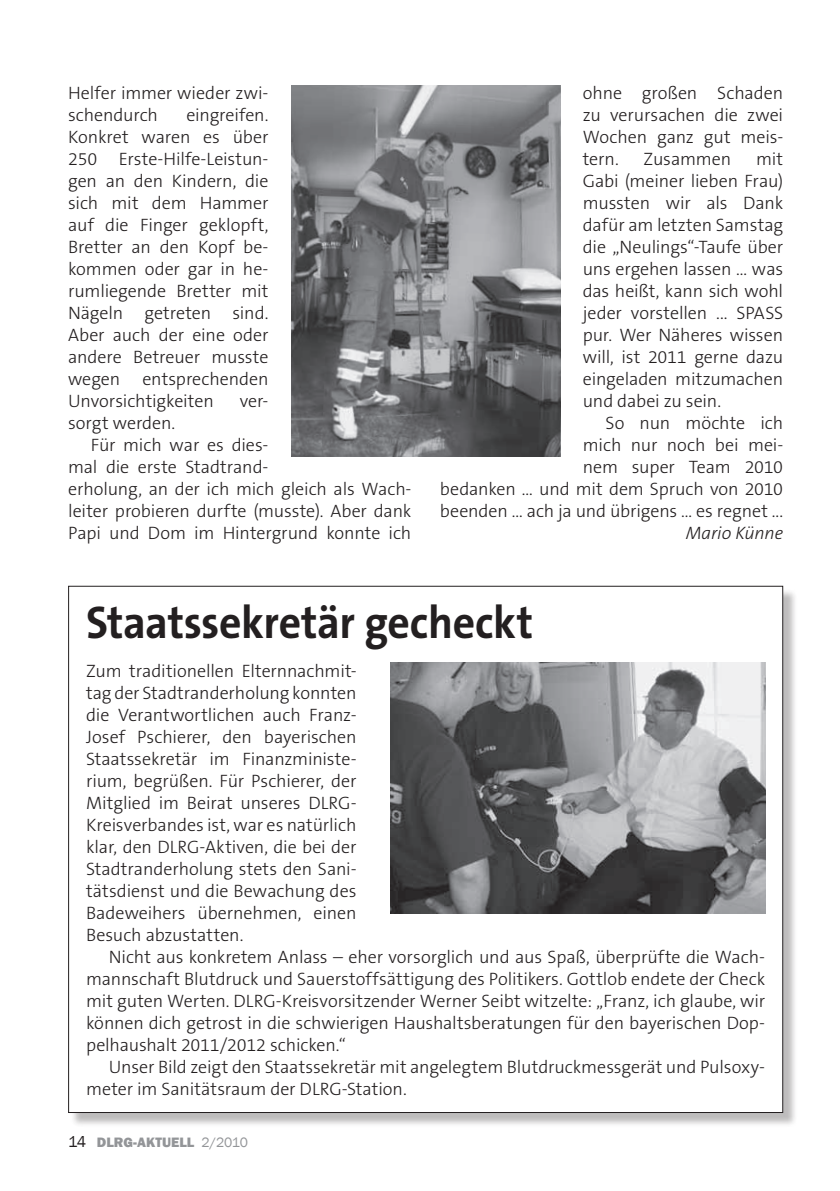
<style>
.page{position:relative;width:840px;height:1191px;background:#fff}
.page>*{position:absolute;margin:0;border:0;box-sizing:border-box;transform-origin:0 0}
.t1{font:700 46px "The Sans B7";letter-spacing:-.01em;color:#231f20;scale:.95 1}
.t2{font:300 18px/22px "The Sans B3";letter-spacing:-.005em;color:#231f20;text-align:justify}
.t3{font:italic 300 18px "The Sans B3";letter-spacing:-.005em;color:#231f20}
.t4{font:800 14px "Franklin Gothic";color:#939598}
.s1{font-weight:400;font-size:16px;color:#231f20}
.s2{font-weight:400}
</style>
<div class="page">
<img style="left:291px;top:85px;width:268px;height:371px">
<div style="left:70px;top:588px;width:727px;height:539px;background:#231f20;opacity:.3"></div>
<div style="left:69px;top:586px;width:713px;height:526px;background:#fff"></div>
<img style="left:390px;top:663px;width:374px;height:250px">
<p class="t2" style="left:68px;top:83px;width:202px">Helfer immer wieder zwi&shy;schendurch</p>
<p class="t2" style="left:68px;top:105px;width:202px;text-indent:118px">eingreifen.<br>Konkret waren es über 250 Erste-Hilfe-Leistun&shy;gen an den Kindern, die sich mit dem Hammer auf die Finger geklopft, Bretter an den Kopf be&shy;kommen oder gar in he&shy;rumliegende Bretter mit Nägeln getreten sind.<br>Aber auch der eine oder andere Betreuer musste wegen entsprechenden Unvorsichtigkeiten</p>
<p class="t2" style="left:240px;top:391px;width:30px">ver-</p>
<p class="t2" style="left:68px;top:413px;width:109px">sorgt werden.</p>
<p class="t2" style="left:91px;top:435px;width:179px">Für mich war es dies-</p>
<p class="t2" style="left:68px;top:457px;width:200px">mal die erste Stadtrand-</p>
<p class="t2" style="left:68px;top:478px;width:344px">erholung, an der ich mich gleich als Wach-</p>
<p class="t2" style="left:68px;top:500px;width:344px">leiter probieren durfte (musste). Aber dank</p>
<p class="t2" style="left:68px;top:522px;width:344px">Papi und Dom im Hintergrund konnte ich</p>
<p class="t2" style="left:582px;top:83px;width:202px">ohne großen Schaden zu verursachen die zwei Wochen ganz gut meis&shy;tern.</p>
<p class="t2" style="left:582px;top:149px;width:202px;text-indent:173px">mit Gabi (meiner lieben Frau) mussten wir als Dank dafür am letzten Samstag die „Neulings“-Taufe über uns ergehen lassen … was das heißt, kann sich wohl jeder vorstellen ... SPASS pur. Wer Näheres wissen will, ist 2011 gerne dazu eingeladen mitzumachen und dabei zu sein.</p>
<p class="t2" style="left:439px;top:413px;width:344px;text-align:right">So nun möchte ich<br>mich nur noch bei mei-<br>nem super Team 2010<br>bedanken … und mit dem Spruch von 2010 beenden … ach ja und übrigens … es regnet ...</p>
<p class="t3" style="left:685px;top:523px;width:99px">Mario Künne</p>
<p class="t2" style="left:643px;top:149px;width:89px">Zusammen</p>
<h1 class="t1" style="left:86px;top:597px;width:471px">Staatssekretär gecheckt</h1>
<p class="t2" style="left:86px;top:660px;width:272px">Zum traditionellen Elternnachmit&shy;tag der Stadtranderholung konnten die Verantwortlichen auch Franz-Josef Pschierer, den bayerischen Staatssekretär im Finanzministe&shy;rium, begrüßen. Für Pschierer, der Mitglied im Beirat unseres DLRG-Kreisverbandes ist, war es natürlich klar, den DLRG-Aktiven, die bei der Stadtranderholung stets den Sani&shy;tätsdienst und die Bewachung des Badeweihers übernehmen, einen Besuch abzustatten.</p>
<p class="t2" style="left:86px;top:946px;width:680px;text-indent:23px">Nicht aus konkretem Anlass – eher vorsorglich und aus Spaß, überprüfte die Wach&shy;mannschaft Blutdruck und Sauerstoffsättigung des Politikers. Gottlob endete der Check mit guten Werten. DLRG-Kreisvorsitzender Werner Seibt witzelte: „Franz, ich glaube, wir können dich getrost in die schwierigen Haushaltsberatungen für den bayerischen Dop&shy;pelhaushalt 2011/2012 schicken.“</p>
<p class="t2" style="left:86px;top:1056px;width:680px;text-indent:23px">Unser Bild zeigt den Staatssekretär mit angelegtem Blutdruckmessgerät und Pulsoxy&shy;meter im Sanitätsraum der DLRG-Station.</p>
<p class="t4" style="left:68px;top:1133px;width:181px"><span class="s1">14</span> DLRG-Aktuell <span class="s2">2/2010</span></p>
</div>
